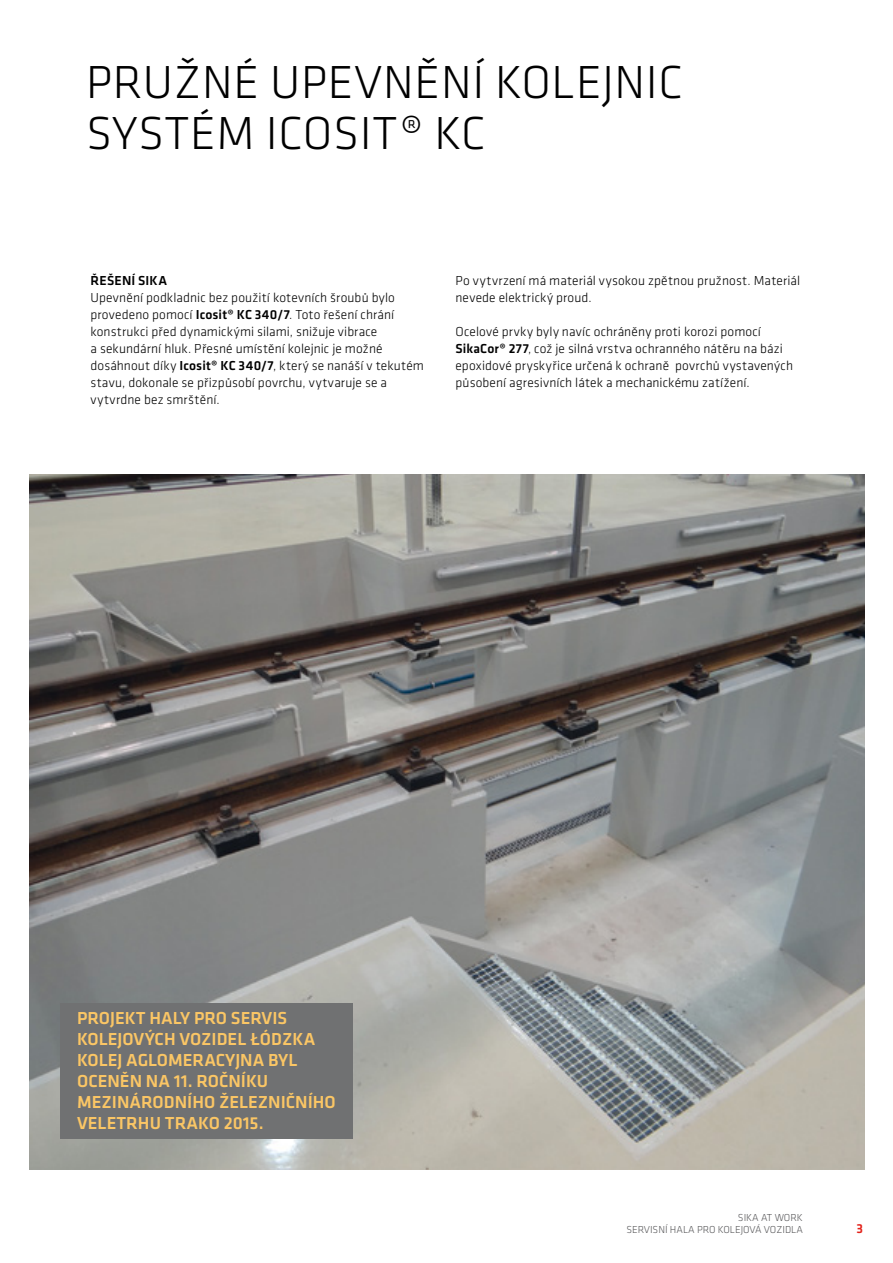
<style>
.page{position:relative;width:893px;height:1263px;background:#fff}
.page>*{position:absolute;margin:0;border:0;box-sizing:border-box;transform-origin:0 0}
.t1{font:300 48px/51px "Klavika";letter-spacing:.015em;color:#000}
.t2{font:500 18px/21px "Klavika";color:#fbc665}
.t3{font:300 13.5px/17px "Klavika";letter-spacing:.01em;color:#000}
.t4{font:500 13.5px "Klavika";letter-spacing:.01em;color:#000}
.t5{font:500 13.5px "Klavika";color:#e32119}
.t6{font:300 10.5px/12.6px "Klavika";color:#58585a;text-align:right}
.s1{font-weight:500}
</style>
<div class="page">
<img style="left:30px;top:475px;width:834px;height:694px">
<div style="left:60px;top:1003px;width:293px;height:135px;background:#707172"></div>
<h1 class="t1" style="left:86px;top:56px;width:598px">PRUŽNÉ UPEVNĚNÍ KOLEJNIC<br>SYSTÉM ICOSIT® KC</h1>
<p class="t4" style="left:91px;top:271px;width:78px">ŘEŠENÍ SIKA</p>
<p class="t3" style="left:91px;top:289px;width:335px">Upevnění podkladnic bez použití kotevních šroubů bylo provedeno pomocí <span class="s1">Icosit® KC 340/7</span>. Toto řešení chrání konstrukci před dynamickými silami, snižuje vibrace<br>a sekundární hluk. Přesné umístění kolejnic je možné dosáhnout díky <span class="s1">Icosit® KC 340/7</span>, který se nanáší v tekutém stavu, dokonale se přizpůsobí povrchu, vytvaruje se a vytvrdne bez smrštění.</p>
<p class="t3" style="left:455px;top:272px;width:346px">Po vytvrzení má materiál vysokou zpětnou pružnost. Materiál nevede elektrický proud.</p>
<p class="t3" style="left:455px;top:323px;width:339px">Ocelové prvky byly navíc ochráněny proti korozi pomocí <span class="s1">SikaCor® 277</span>, což je silná vrstva ochranného nátěru na bázi epoxidové pryskyřice určená k ochraně povrchů vystavených působení agresivních látek a mechanickému zatížení.</p>
<h2 class="t2" style="left:77px;top:1007px;width:260px">PROJEKT HALY PRO SERVIS<br>KOLEJOVÝCH VOZIDEL ŁÓDZKA<br>KOLEJ AGLOMERACYJNA BYL<br>OCENĚN NA 11. ROČNÍKU<br>MEZINÁRODNÍHO ŽELEZNIČNÍHO<br>VELETRHU TRAKO 2015.</h2>
<p class="t6" style="left:626px;top:1211px;width:178px">SIKA AT WORK<br>SERVISNÍ HALA PRO KOLEJOVÁ VOZIDLA</p>
<p class="t5" style="left:857px;top:1219px;width:8px">3</p>
</div>
